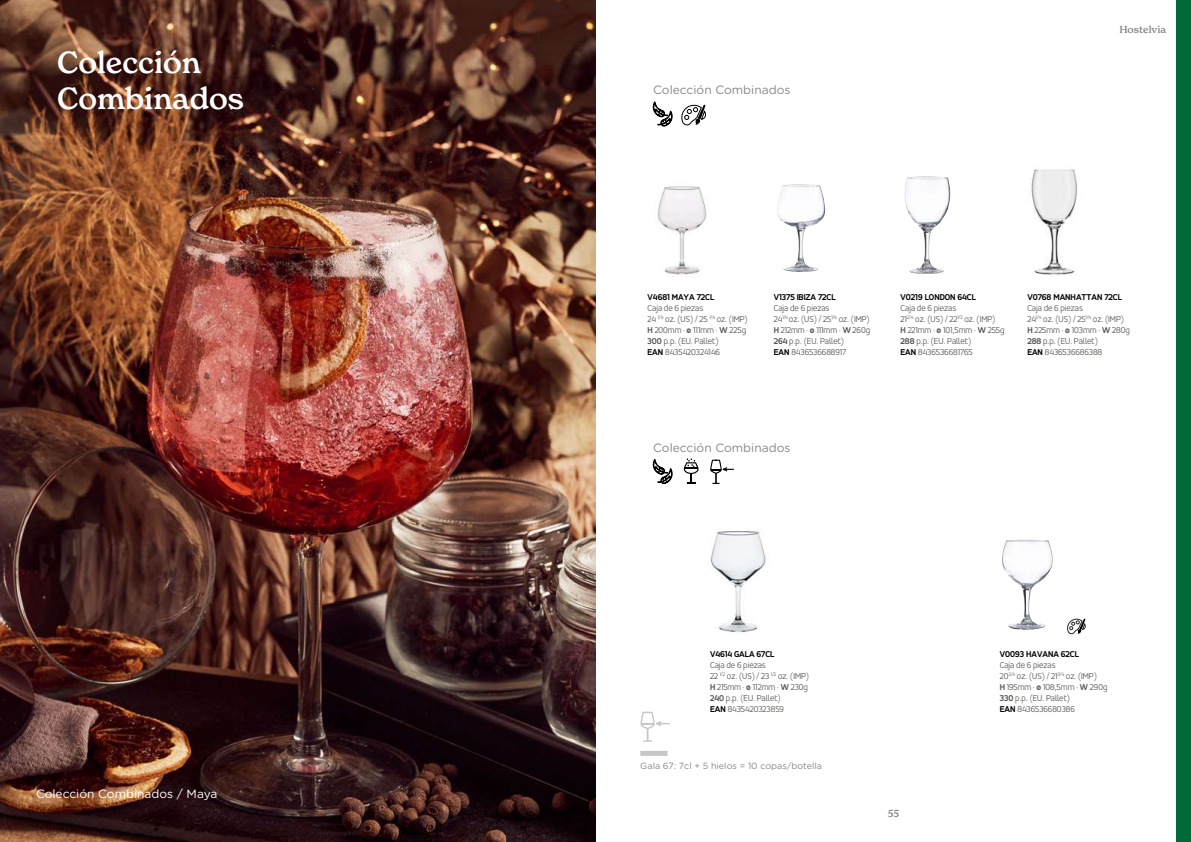
<style>
.page{position:relative;width:1191px;height:842px;background:#fff}
.page>*{position:absolute;margin:0;border:0;box-sizing:border-box;transform-origin:0 0}
.t1{font:500 30px/36px "New Spirit";color:#fff}
.t2{font:12px "Gotham Rounded";color:#878787}
.t3{font:12px "Gotham Rounded";color:#fff}
.t4{font:500 10px "New Spirit";color:#878787}
.t5{font:300 9px/11px "Accord Alternate";color:#575756}
.t6{font:700 9px "Accord Alternate";color:#000}
.t7{font:9px "Gotham Rounded";color:#878787}
.s1{font-weight:700}
.s2{font-weight:700;color:#000}
</style>
<div class="page">
<div style="left:1176px;top:0;width:15px;height:842px;background:#006938"></div>
<img style="left:0;top:0;width:595px;height:842px">
<svg style="left:653px;top:101px;width:19px;height:25px"></svg>
<svg style="left:681px;top:104px;width:25px;height:22px"></svg>
<img style="left:1031px;top:169px;width:46px;height:106px">
<img style="left:657px;top:186px;width:51px;height:89px">
<img style="left:777px;top:184px;width:48px;height:88px">
<img style="left:905px;top:176px;width:45px;height:98px">
<svg style="left:653px;top:459px;width:19px;height:25px"></svg>
<img style="left:710px;top:530px;width:57px;height:102px">
<svg style="left:684px;top:458px;width:14px;height:26px"></svg>
<svg style="left:640px;top:712px;width:30px;height:30px"></svg>
<div style="left:640px;top:751px;width:27px;height:5px;background:#c6c6c6"></div>
<svg style="left:710px;top:460px;width:24px;height:24px"></svg>
<img style="left:1002px;top:540px;width:51px;height:90px">
<svg style="left:1067px;top:618px;width:19px;height:16px"></svg>
<h1 class="t1" style="left:57px;top:44px;width:188px">Colección<br>Combinados</h1>
<h2 class="t3" style="left:36px;top:786px;width:183px">Colección Combinados / Maya</h2>
<h2 class="t2" style="left:653px;top:82px;width:139px">Colección Combinados</h2>
<p class="t4" style="left:1119px;top:23px;width:48px">Hostelvia</p>
<p class="t6" style="left:647px;top:292px;width:68px">V4681 MAYA 72CL</p>
<p class="t5" style="left:647px;top:303px;width:102px">Caja de 6 piezas<br>24 <sup>1/4</sup> oz. (US) / 25 <sup>1/4</sup> oz. (IMP)<br><span class="s1">H</span> 200mm · <span class="s1">ø</span> 111mm · <span class="s1">W</span> 225g<br><span class="s1">300</span> p.p. (EU. Pallet)<br><span class="s2">EAN</span> 8435420324146</p>
<p class="t6" style="left:774px;top:292px;width:63px">V1375 IBIZA 72CL</p>
<p class="t5" style="left:774px;top:303px;width:98px">Caja de 6 piezas<br>24<sup>1/4</sup> oz. (US) / 25<sup>1/4</sup> oz. (IMP)<br><span class="s1">H</span> 212mm · <span class="s1">ø</span> 111mm · <span class="s1">W</span> 260g<br><span class="s1">264</span> p.p. (EU. Pallet)<br><span class="s2">EAN</span> 8436536688917</p>
<p class="t6" style="left:900px;top:292px;width:77px">V0219 LONDON 64CL</p>
<p class="t5" style="left:900px;top:303px;width:105px">Caja de 6 piezas<br>21<sup>2/4</sup> oz. (US) / 22<sup>1/2</sup> oz. (IMP)<br><span class="s1">H</span> 221mm · <span class="s1">ø</span> 101,5mm · <span class="s1">W</span> 255g<br><span class="s1">288</span> p.p. (EU. Pallet)<br><span class="s2">EAN</span> 8436536681765</p>
<p class="t6" style="left:1027px;top:292px;width:96px">V0768 MANHATTAN 72CL</p>
<p class="t5" style="left:1027px;top:303px;width:104px">Caja de 6 piezas<br>24<sup>1/4</sup> oz. (US) / 25<sup>1/4</sup> oz. (IMP)<br><span class="s1">H</span> 225mm · <span class="s1">ø</span> 103mm · <span class="s1">W</span> 280g<br><span class="s1">288</span> p.p. (EU. Pallet)<br><span class="s2">EAN</span> 8436536686388</p>
<h2 class="t2" style="left:653px;top:439px;width:139px">Colección Combinados</h2>
<p class="t6" style="left:710px;top:649px;width:66px">V4614 GALA 67CL</p>
<p class="t5" style="left:710px;top:659px;width:100px">Caja de 6 piezas<br>22 <sup>1/2</sup> oz. (US) / 23 <sup>1/2</sup> oz. (IMP)<br><span class="s1">H</span> 215mm · <span class="s1">ø</span> 112mm · <span class="s1">W</span> 230g<br><span class="s1">240</span> p.p. (EU. Pallet)<br><span class="s2">EAN</span> 8435420323859</p>
<p class="t7" style="left:640px;top:760px;width:183px">Gala 67: 7cl + 5 hielos = 10 copas/botella</p>
<p class="t4" style="left:888px;top:807px;width:13px">55</p>
<p class="t6" style="left:999px;top:649px;width:81px">V0093 HAVANA 62CL</p>
<p class="t5" style="left:999px;top:659px;width:109px">Caja de 6 piezas<br>20<sup>3/4</sup> oz. (US) / 21<sup>3/4</sup> oz. (IMP)<br><span class="s1">H</span> 195mm · <span class="s1">ø</span> 108,5mm · <span class="s1">W</span> 290g<br><span class="s1">330</span> p.p. (EU. Pallet)<br><span class="s2">EAN</span> 8436536680386</p>
</div>
